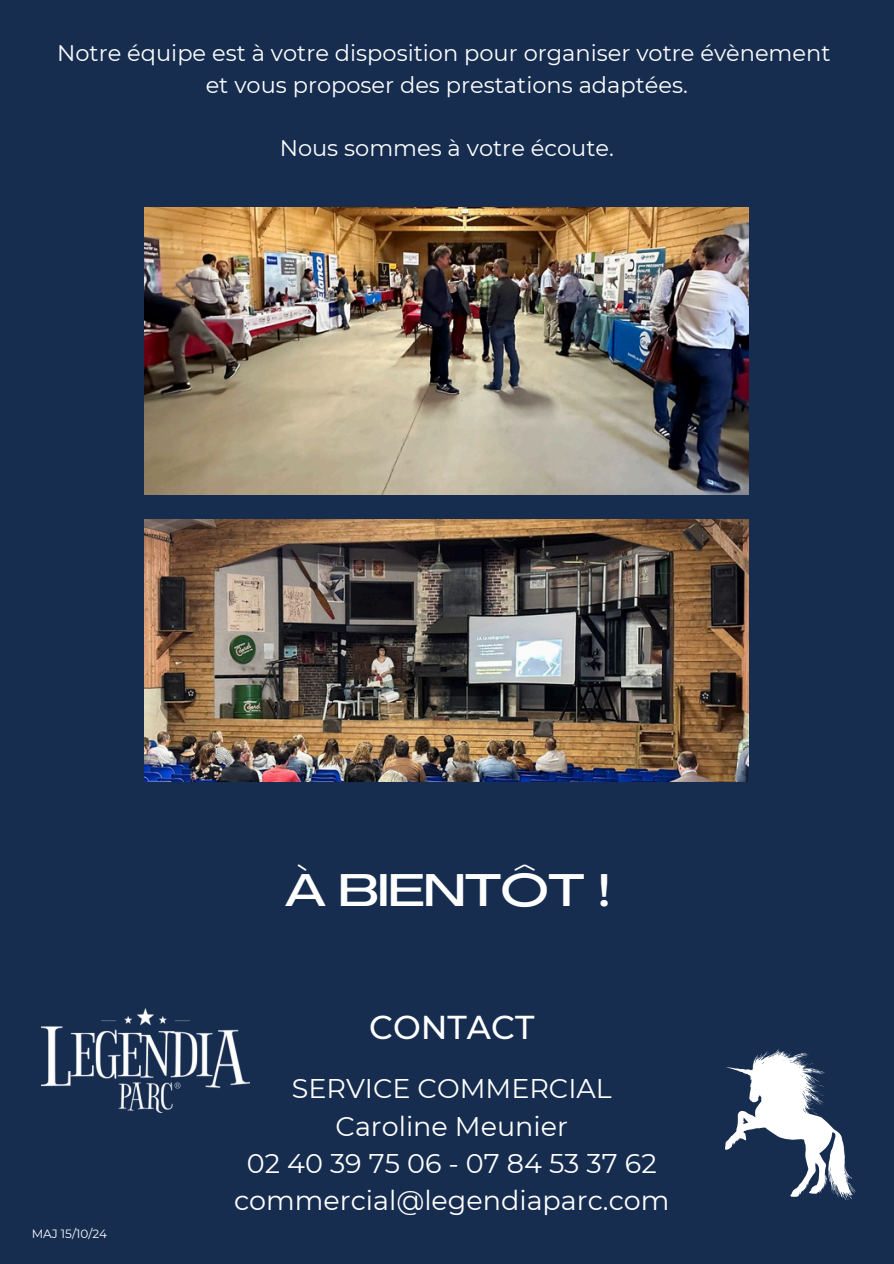
<style>
.page{position:relative;width:894px;height:1264px;background:#fff}
.page>*{position:absolute;margin:0;border:0;box-sizing:border-box;transform-origin:0 0}
.t1{font:500 45px "Agrandir Grand";color:#fff}
.t2{font:500 33px "Montserrat";color:#fff}
.t3{font:27px/37.2px "Montserrat";color:#fff;text-align:center}
.t4{font:22.5px/31.5px "Montserrat";color:#fff;text-align:center}
.t5{font:12px "Montserrat";color:#fff}
</style>
<div class="page">
<div style="left:0;top:0;width:893px;height:1263px;background:#162d50"></div>
<svg style="left:725px;top:1048px;width:129px;height:152px"></svg>
<img style="left:41px;top:1008px;width:208px;height:104px">
<img style="left:145px;top:207px;width:603px;height:287px">
<img style="left:145px;top:519px;width:603px;height:262px">
<p class="t4" style="left:57px;top:37px;width:774px">Notre équipe est à votre disposition pour organiser votre évènement et vous proposer des prestations adaptées.</p>
<h2 class="t4" style="left:279px;top:132px;width:335px">Nous sommes à votre écoute.</h2>
<p class="t1" style="left:285px;top:872px;width:328px">À BIENTÔT !</p>
<h3 class="t5" style="left:32px;top:1225px;width:77px">MAJ 15/10/24</h3>
<h4 class="t2" style="left:369px;top:1007px;width:167px">CONTACT</h4>
<h4 class="t3" style="left:234px;top:1070px;width:437px">SERVICE COMMERCIAL<br>Caroline Meunier<br>02 40 39 75 06 - 07 84 53 37 62 commercial@legendiaparc.com</h4>
</div>
